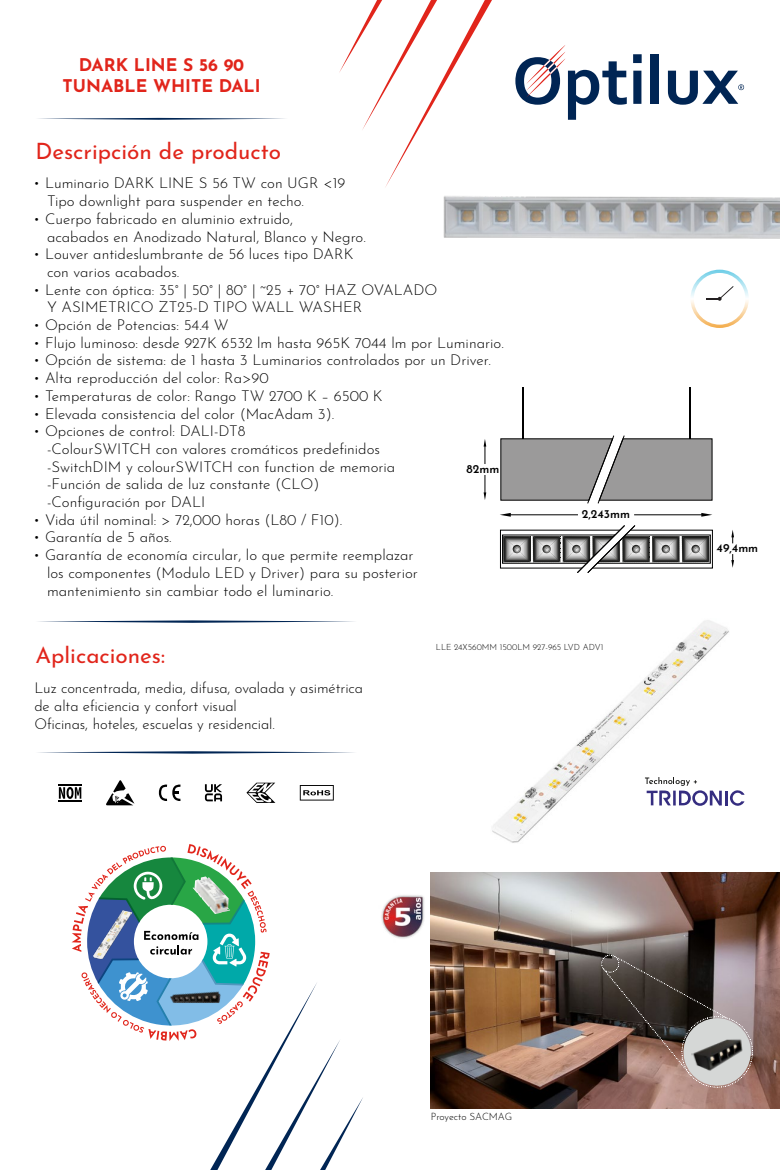
<style>
.page{position:relative;width:780px;height:1170px;background:#fff}
.page>*{position:absolute;margin:0;border:0;box-sizing:border-box;transform-origin:0 0}
.t1{font:22.5px "Josefin Sans";color:#e1251b}
.t2{font:700 17.5px/21px "Josefin Sans";color:#e1251b;text-align:center}
.t3{font:300 14.75px/17.8px "Josefin Sans";color:#000}
.t4{font:600 11.88px "Josefin Sans";color:#000}
.t5{font:300 10px "Josefin Sans";letter-spacing:-.005em;color:#000}
.t6{font:300 8.38px "Josefin Sans";color:#000}
</style>
<div class="page">
<img style="left:492px;top:620px;width:237px;height:223px">
<div style="left:651px;top:54px;width:8px;height:50px;background:#002554"></div>
<svg style="left:633px;top:54px;width:8px;height:50px"></svg>
<svg style="left:668px;top:71px;width:76px;height:34px"></svg>
<svg style="left:515px;top:45px;width:111px;height:75px"></svg>
<svg style="left:645px;top:777px;width:99px;height:29px"></svg>
<hr style="left:59px;top:783px;width:23px;height:2px;background:#000">
<svg style="left:59px;top:787px;width:23px;height:14px"></svg>
<svg style="left:246px;top:782px;width:29px;height:20px"></svg>
<svg style="left:159px;top:784px;width:21px;height:17px"></svg>
<svg style="left:300px;top:785px;width:34px;height:15px"></svg>
<svg style="left:205px;top:784px;width:17px;height:17px"></svg>
<svg style="left:106px;top:780px;width:28px;height:25px"></svg>
<svg style="left:38px;top:118px;width:247px;height:2px"></svg>
<svg style="left:71px;top:844px;width:292px;height:325px"></svg>
<svg style="left:339px;top:0;width:153px;height:187px"></svg>
<svg style="left:691px;top:269px;width:57px;height:59px"></svg>
<img style="left:431px;top:872px;width:349px;height:236px">
<svg style="left:599px;top:954px;width:158px;height:138px;background:#6e5d59"></svg>
<img style="left:690px;top:1025px;width:53px;height:53px">
<img style="left:381px;top:875px;width:50px;height:75px">
<img style="left:426px;top:136px;width:354px;height:103px">
<svg style="left:38px;top:620px;width:316px;height:2px"></svg>
<svg style="left:38px;top:751px;width:316px;height:2px"></svg>
<hr style="left:689px;top:387px;width:1px;height:52px;background:#000">
<hr style="left:522px;top:387px;width:2px;height:52px;background:#000">
<hr style="left:634px;top:514px;width:70px;height:1px;background:#000">
<svg style="left:701px;top:513px;width:11px;height:3px"></svg>
<hr style="left:508px;top:514px;width:70px;height:1px;background:#000">
<svg style="left:500px;top:513px;width:10px;height:3px"></svg>
<svg style="left:483px;top:439px;width:3px;height:25px"></svg>
<svg style="left:483px;top:475px;width:3px;height:25px"></svg>
<svg style="left:731px;top:554px;width:3px;height:13px"></svg>
<svg style="left:731px;top:530px;width:3px;height:13px"></svg>
<svg style="left:500px;top:525px;width:212px;height:48px"></svg>
<svg style="left:500px;top:435px;width:212px;height:69px;background:#a0a0a0"></svg>
<p class="t2" style="left:63px;top:52px;width:199px">DARK LINE S 56 90<br>TUNABLE WHITE DALI</p>
<h1 class="t1" style="left:35px;top:132px;width:247px">Descripción de producto</h1>
<p class="t3" style="left:47px;top:173px;width:300px;text-indent:-14px">• Luminario DARK LINE S 56 TW con UGR &lt;19<br>Tipo downlight para suspender en techo.</p>
<p class="t3" style="left:47px;top:208px;width:320px;text-indent:-14px">• Cuerpo fabricado en aluminio extruido,<br>acabados en Anodizado Natural, Blanco y Negro.</p>
<p class="t3" style="left:47px;top:244px;width:308px;text-indent:-14px">• Louver antideslumbrante de 56 luces tipo DARK con varios acabados.</p>
<p class="t3" style="left:47px;top:279px;width:392px;text-indent:-14px">• Lente con óptica: 35° | 50° | 80° | ~25 + 70° HAZ OVALADO<br>Y ASIMETRICO ZT25-D TIPO WALL WASHER</p>
<p class="t3" style="left:33px;top:314px;width:197px">• Opción de Potencias: 54.4 W</p>
<p class="t3" style="left:33px;top:332px;width:472px">• Flujo luminoso: desde 927K 6532 lm hasta 965K 7044 lm por Luminario.</p>
<p class="t3" style="left:33px;top:350px;width:459px">• Opción de sistema: de 1 hasta 3 Luminarios controlados por un Driver.</p>
<p class="t3" style="left:33px;top:367px;width:237px">• Alta reproducción del color: Ra&gt;90</p>
<p class="t3" style="left:33px;top:385px;width:351px">• Temperaturas de color: Rango TW 2700 K – 6500 K</p>
<p class="t3" style="left:33px;top:403px;width:302px">• Elevada consistencia del color (MacAdam 3).</p>
<p class="t3" style="left:47px;top:421px;width:350px;text-indent:-14px">• Opciones de control: DALI-DT8<br>-ColourSWITCH con valores cromáticos predefinidos -SwitchDIM y colourSWITCH con function de memoria -Función de salida de luz constante (CLO) -Configuración por DALI</p>
<p class="t3" style="left:33px;top:509px;width:310px">• Vida útil nominal: &gt; 72,000 horas (L80 / F10).</p>
<p class="t3" style="left:33px;top:527px;width:140px">• Garantía de 5 años.</p>
<p class="t3" style="left:47px;top:544px;width:372px;text-indent:-14px">• Garantía de economía circular, lo que permite reemplazar los componentes (Modulo LED y Driver) para su posterior mantenimiento sin cambiar todo el luminario.</p>
<p class="t4" style="left:466px;top:458px;width:34px">82mm</p>
<p class="t4" style="left:582px;top:503px;width:50px">2,243mm</p>
<h1 class="t1" style="left:35px;top:636px;width:131px">Aplicaciones:</h1>
<p class="t3" style="left:34px;top:677px;width:330px">Luz concentrada, media, difusa, ovalada y asimétrica de alta eficiencia y confort visual<br>Oficinas, hoteles, escuelas y residencial.</p>
<p class="t6" style="left:436px;top:640px;width:169px">LLE 24X560MM 1500LM 927-965 LVD ADV1</p>
<p class="t4" style="left:716px;top:538px;width:43px">49,4mm</p>
<p class="t5" style="left:431px;top:1108px;width:83px">Proyecto SACMAG</p>
</div>
